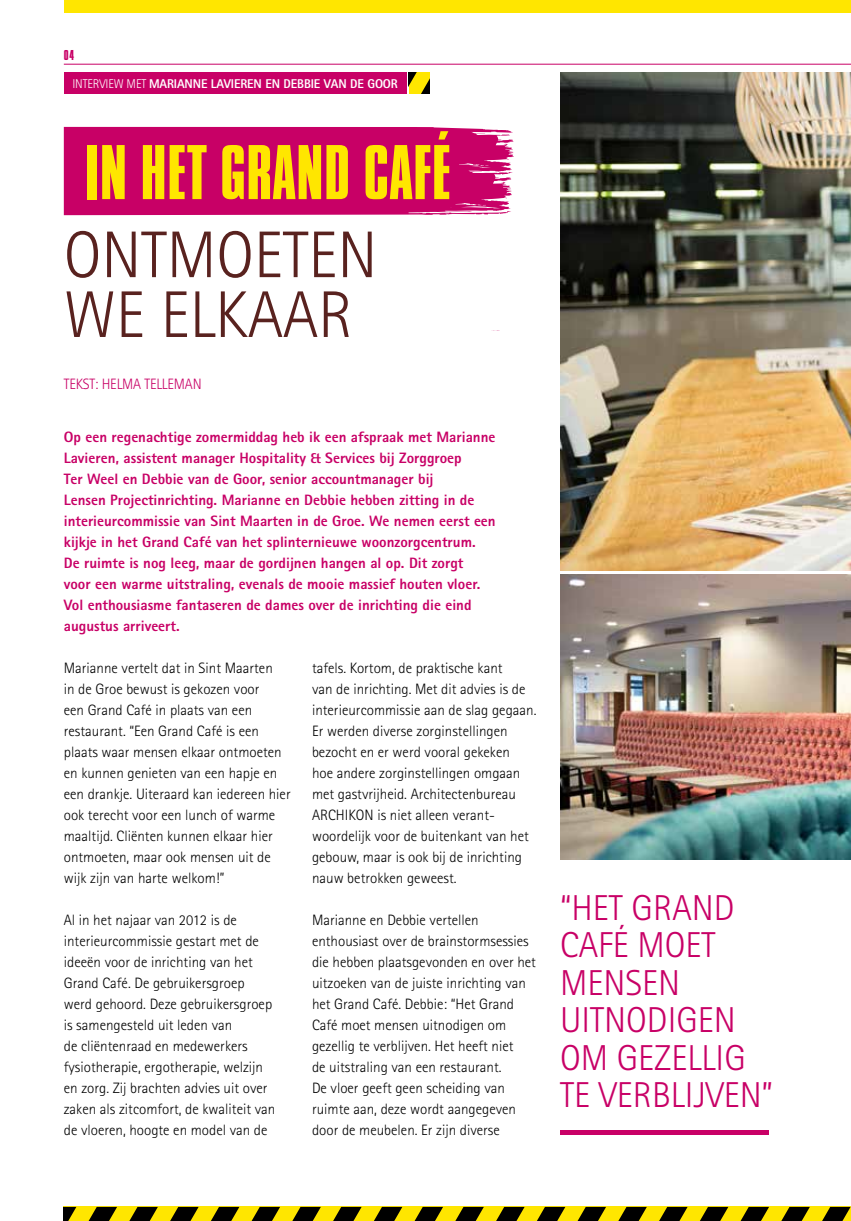
<style>
.page{position:relative;width:851px;height:1221px;background:#fff}
.page>*{position:absolute;margin:0;border:0;box-sizing:border-box;transform-origin:0 0}
.t1{font:81px "Compacta Plain";color:#ffe600}
.t2{font:300 66px/59.8px "Agfa Rotis Sans Serif";color:#59221f}
.t3{font:300 36px/37.5px "Agfa Rotis Sans Serif";color:#c80066}
.t4{font:300 15px/21px "Agfa Rotis Sans Serif";color:#000}
.t5{font:800 15px/21px "Agfa Rotis Sans Serif";color:#c80066}
.t6{font:300 15px "Agfa Rotis Sans Serif";letter-spacing:-.01em;color:#c80066}
.t7{font:15px "Compacta Plain";color:#c80066}
.t8{font:800 12.75px "Agfa Rotis Sans Serif";letter-spacing:-.01em;color:#fff}
.s1{font-weight:300}
</style>
<div class="page">
<div style="left:64px;top:0;width:786px;height:13px;background:#ffe600"></div>
<svg style="left:64px;top:1206px;width:786px;height:14px;background:#867900"></svg>
<hr style="left:64px;top:64px;width:786px;height:1px;background:#c80066">
<img style="left:560px;top:72px;width:290px;height:498px">
<div style="left:64px;top:127px;width:449px;height:88px;background:#c80066"></div>
<div style="left:64px;top:72px;width:342px;height:22px;background:#c80066"></div>
<svg style="left:409px;top:72px;width:20px;height:22px"></svg>
<img style="left:560px;top:574px;width:290px;height:285px">
<hr style="left:560px;top:1130px;width:208px;height:4px;background:#c80066">
<p class="t7" style="left:64px;top:46px;width:12px">04</p>
<p class="t8" style="left:72px;top:75px;width:327px"><span class="s1">INTERVIEW MET</span> MARIANNE LAVIEREN EN DEBBIE VAN DE GOOR</p>
<h1 class="t1" style="left:85px;top:128px;width:368px">IN HET GRAND CAFÉ</h1>
<h2 class="t2" style="left:64px;top:225px;width:315px">ONTMOETEN<br>WE ELKAAR</h2>
<p class="t6" style="left:64px;top:375px;width:139px">TEKST: HELMA TELLEMAN</p>
<p class="t5" style="left:64px;top:426px;width:433px">Op een regenachtige zomermiddag heb ik een afspraak met Marianne Lavieren, assistent manager Hospitality &amp; Services bij Zorggroep<br>Ter Weel en Debbie van de Goor, senior accountmanager bij<br>Lensen Projectinrichting. Marianne en Debbie hebben zitting in de interieurcommissie van Sint Maarten in de Groe. We nemen eerst een kijkje in het Grand Café van het splinternieuwe woonzorgcentrum.<br>De ruimte is nog leeg, maar de gordijnen hangen al op. Dit zorgt<br>voor een warme uitstraling, evenals de mooie massief houten vloer.<br>Vol enthousiasme fantaseren de dames over de inrichting die eind augustus arriveert.</p>
<p class="t4" style="left:64px;top:657px;width:228px">Marianne vertelt dat in Sint Maarten<br>in de Groe bewust is gekozen voor<br>een Grand Café in plaats van een restaurant. “Een Grand Café is een plaats waar mensen elkaar ontmoeten en kunnen genieten van een hapje en een drankje. Uiteraard kan iedereen hier ook terecht voor een lunch of warme maaltijd. Cliënten kunnen elkaar hier ontmoeten, maar ook mensen uit de wijk zijn van harte welkom!”</p>
<p class="t4" style="left:64px;top:909px;width:213px">Al in het najaar van 2012 is de interieurcommissie gestart met de ideeën voor de inrichting van het Grand Café. De gebruikersgroep werd gehoord. Deze gebruikersgroep is samengesteld uit leden van<br>de cliëntenraad en medewerkers fysiotherapie, ergotherapie, welzijn en zorg. Zij brachten advies uit over zaken als zitcomfort, de kwaliteit van de vloeren, hoogte en model van de</p>
<p class="t4" style="left:312px;top:657px;width:226px">tafels. Kortom, de praktische kant<br>van de inrichting. Met dit advies is de interieurcommissie aan de slag gegaan.<br>Er werden diverse zorginstellingen bezocht en er werd vooral gekeken<br>hoe andere zorginstellingen omgaan met gastvrijheid. Architectenbureau ARCHIKON is niet alleen verant&shy;woordelijk voor de buitenkant van het gebouw, maar is ook bij de inrichting nauw betrokken geweest.</p>
<p class="t4" style="left:312px;top:909px;width:225px">Marianne en Debbie vertellen enthousiast over de brainstormsessies die hebben plaatsgevonden en over het uitzoeken van de juiste inrichting van het Grand Café. Debbie: “Het Grand Café moet mensen uitnodigen om gezellig te verblijven. Het heeft niet<br>de uitstraling van een restaurant.<br>De vloer geeft geen scheiding van ruimte aan, deze wordt aangegeven door de meubelen. Er zijn diverse</p>
<h3 class="t3" style="left:560px;top:888px;width:214px">“HET GRAND<br>CAFÉ MOET<br>MENSEN<br>UITNODIGEN<br>OM GEZELLIG<br>TE VERBLIJVEN”</h3>
</div>
